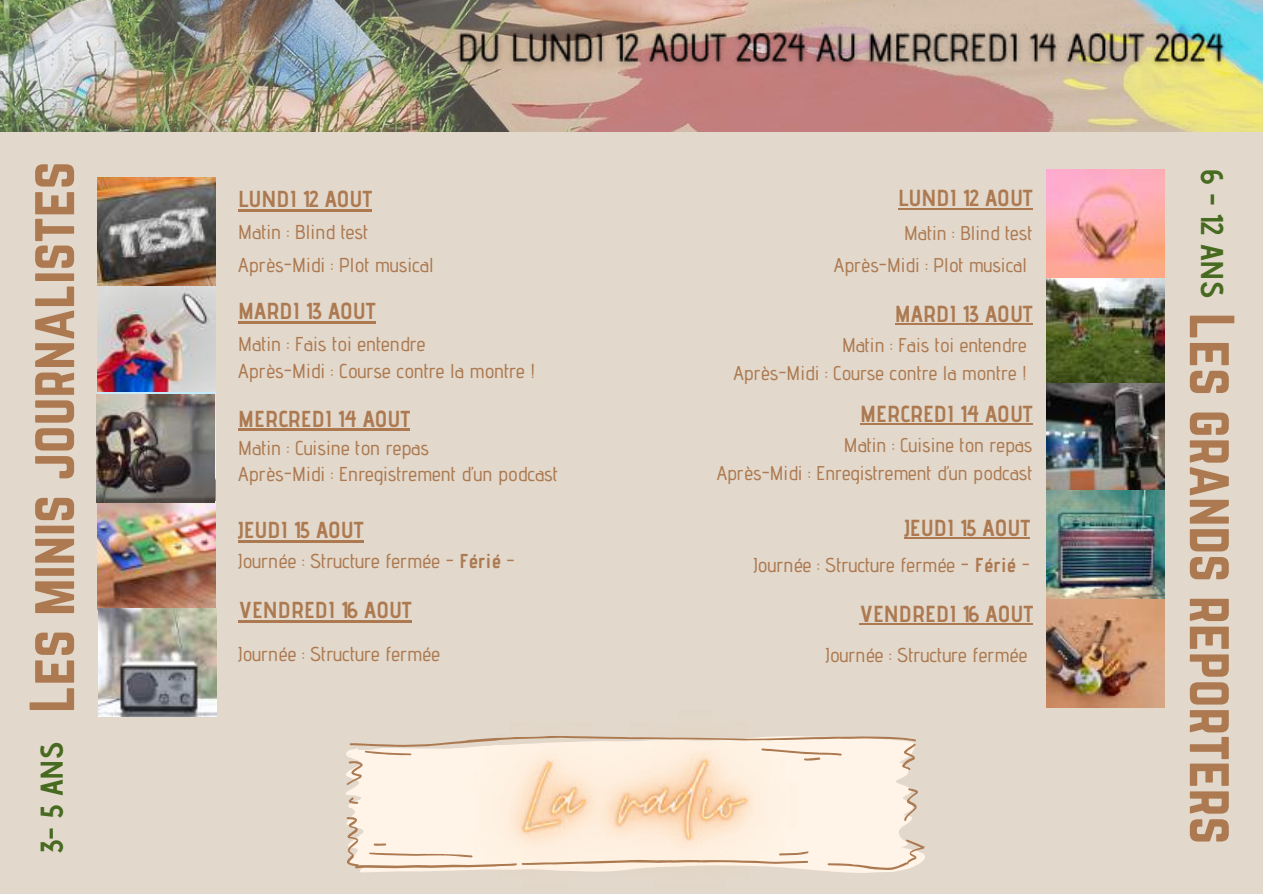
<style>
.page{position:relative;width:1263px;height:894px;background:#fff}
.page>*{position:absolute;margin:0;border:0;box-sizing:border-box;transform-origin:0 0}
.t1{font:55.65px "Norwester";color:#ac7950}
.t2{font:700 31.5px "Advent Pro";color:#466a1f}
.t3{font:700 23.1px "Advent Pro";color:#ac7950}
.t4{font:500 20.1px/26.2px "Advent Pro";color:#ac7950}
.t5{font:500 19.8px/28.2px "Advent Pro";color:#ac7950;text-align:right}
.s1{font-weight:700}
</style>
<div class="page">
<div style="left:0;top:0;width:1263px;height:893px;background:#e2d8cb"></div>
<img style="left:98px;top:177px;width:119px;height:539px">
<img style="left:0;top:0;width:1263px;height:131px">
<hr style="left:238px;top:428px;width:172px;height:3px;background:#ac7950">
<hr style="left:238px;top:209px;width:134px;height:2px;background:#ac7950">
<hr style="left:238px;top:321px;width:137px;height:2px;background:#ac7950">
<hr style="left:238px;top:619px;width:173px;height:3px;background:#ac7950">
<hr style="left:238px;top:540px;width:125px;height:3px;background:#ac7950">
<img style="left:1046px;top:278px;width:119px;height:212px">
<img style="left:1046px;top:170px;width:119px;height:108px">
<img style="left:1046px;top:490px;width:119px;height:217px">
<img style="left:450px;top:25px;width:782px;height:48px">
<hr style="left:860px;top:423px;width:172px;height:2px;background:#ac7950">
<hr style="left:898px;top:208px;width:134px;height:1px;background:#ac7950">
<hr style="left:895px;top:323px;width:137px;height:1px;background:#ac7950">
<hr style="left:859px;top:623px;width:174px;height:1px;background:#ac7950">
<hr style="left:904px;top:537px;width:126px;height:2px;background:#ac7950">
<svg style="left:346px;top:736px;width:579px;height:135px"></svg>
<img style="left:389px;top:619px;width:490px;height:254px">
<img style="left:97px;top:394px;width:118px;height:108px">
<h1 class="t1" style="left:18px;top:712px;width:552px;rotate:-90deg">Les minis journalistes</h1>
<h2 class="t2" style="left:32px;top:852px;width:113px;rotate:-90deg">3- 5 ANS</h2>
<p class="t3" style="left:238px;top:184px;width:135px">LUNDI 12 AOUT</p>
<p class="t4" style="left:238px;top:215px;width:197px;line-height:33.2px">Matin : Blind test<br>Après-Midi : Plot musical</p>
<p class="t3" style="left:238px;top:296px;width:139px">MARDI 13 AOUT</p>
<p class="t4" style="left:238px;top:330px;width:299px;line-height:26.8px">Matin : Fais toi entendre<br>Après-Midi : Course contre la montre !</p>
<p class="t3" style="left:238px;top:404px;width:173px">MERCREDI 14 AOUT</p>
<p class="t4" style="left:238px;top:434px;width:321px">Matin : Cuisine ton repas<br>Après-Midi : Enregistrement d’un podcast</p>
<p class="t3" style="left:238px;top:516px;width:127px">JEUDI 15 AOUT</p>
<p class="t4" style="left:238px;top:547px;width:278px">Journée : Structure fermée - <span class="s1">Férié</span> -</p>
<p class="t3" style="left:238px;top:595px;width:175px">VENDREDI 16 AOUT</p>
<p class="t3" style="left:898px;top:184px;width:136px">LUNDI 12 AOUT</p>
<p class="t5" style="left:834px;top:216px;width:200px;line-height:32.4px">Matin : Blind test<br>Après-Midi : Plot musical</p>
<p class="t3" style="left:895px;top:299px;width:139px">MARDI 13 AOUT</p>
<p class="t5" style="left:733px;top:330px;width:295px">Matin : Fais toi entendre<br>Après-Midi : Course contre la montre !</p>
<p class="t3" style="left:860px;top:400px;width:174px">MERCREDI 14 AOUT</p>
<p class="t5" style="left:717px;top:430px;width:317px">Matin : Cuisine ton repas<br>Après-Midi : Enregistrement d’un podcast</p>
<p class="t3" style="left:904px;top:513px;width:127px">JEUDI 15 AOUT</p>
<p class="t4" style="left:753px;top:551px;width:278px">Journée : Structure fermée - <span class="s1">Férié</span> -</p>
<p class="t3" style="left:859px;top:599px;width:175px">VENDREDI 16 AOUT</p>
<p class="t4" style="left:238px;top:640px;width:203px">Journée : Structure fermée</p>
<p class="t4" style="left:825px;top:641px;width:203px">Journée : Structure fermée</p>
<h2 class="t2" style="left:1231px;top:170px;width:130px;rotate:90deg">6 - 12 ANS</h2>
<h1 class="t1" style="left:1245px;top:313px;width:532px;rotate:90deg">Les grands reporters</h1>
</div>
